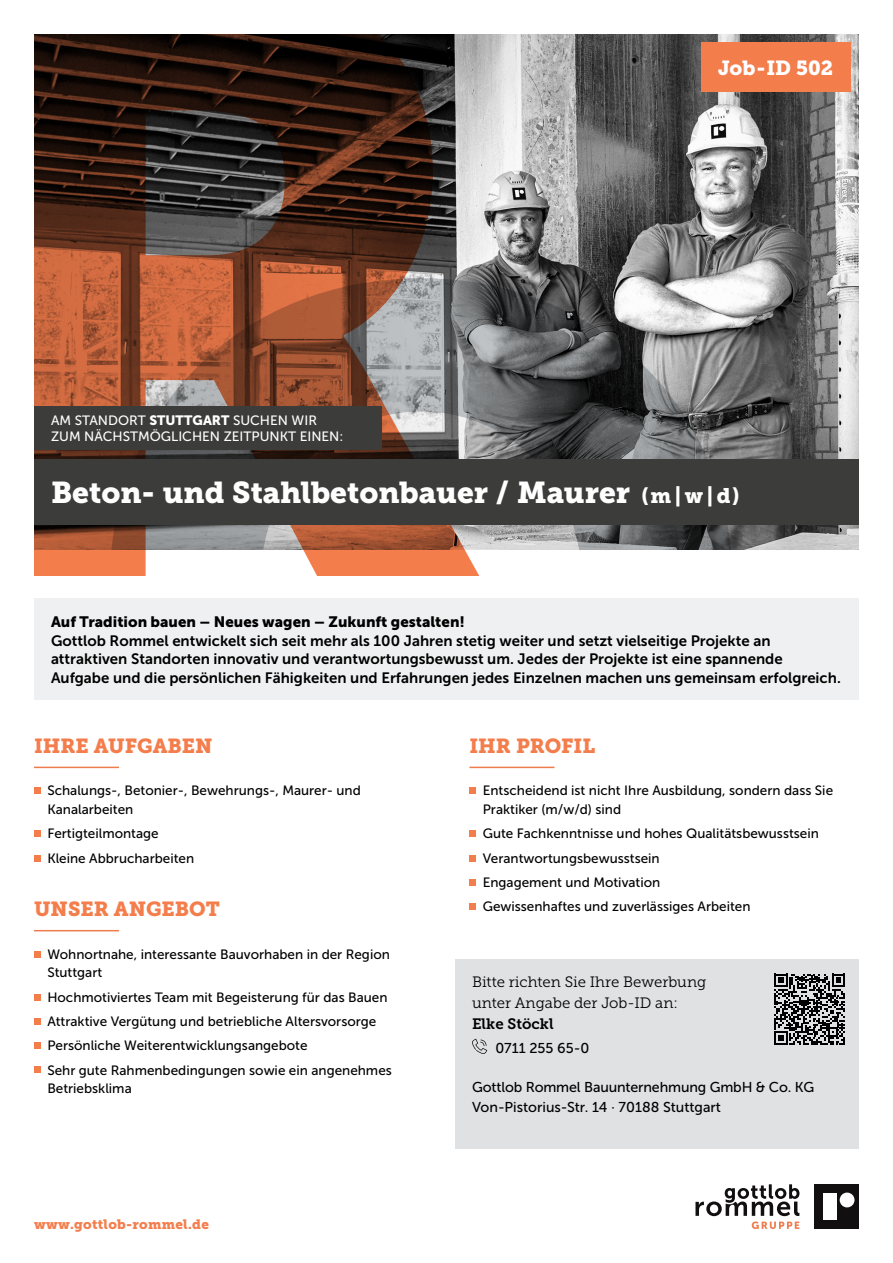
<style>
.page{position:relative;width:893px;height:1263px;background:#fff}
.page>*{position:absolute;margin:0;border:0;box-sizing:border-box;transform-origin:0 0}
.Job-Beschreibung_fett{font:30px "Museo Slab 900";color:#fff}
.Subheadlines{font:20.25px "Museo Slab 900";color:#f47d4c}
.JOB-ID{font:20.25px "Museo Slab 900";color:#fff}
.EInleitungskasten_Rommel{font:15px/18.8px "Museo Sans 700";color:#000}
.Headline_Kasten_Kontakt_Museo_slab_10Pt{font:15px/21px "Museo Slab 300";color:#000}
.Kontaktdaten_Kasten{font:14.25px/19.5px "Museo Sans 500";letter-spacing:-.01em;color:#000}
.Auflistungen__Bulletpoints{font:13.5px/18.8px "Museo Sans 500";color:#000}
.Standortbeschreibung{font:13.5px/16.5px "Museo Sans 500";color:#fff}
.t1{font:13.5px "Museo Slab 900";letter-spacing:.02em;color:#f47d4c}
.s1{font-family:"Museo Sans 900"}
.s2{font-size:21px}
.s3{font-family:"Museo Slab 700"}
</style>
<div class="page">
<svg style="left:695px;top:1184px;width:104px;height:45px"></svg>
<div style="left:814px;top:1184px;width:45px;height:45px;background:#110f0f"></div>
<div style="left:840px;top:1192px;width:14px;height:15px;background:#fff;border-radius:50%"></div>
<div style="left:823px;top:1193px;width:14px;height:27px;background:#fff"></div>
<img style="left:482px;top:34px;width:377px;height:516px">
<hr style="left:469px;top:767px;width:85px;height:1px;background:#ef7c4d">
<div style="left:469px;top:787px;width:7px;height:7px;background:#f47d4c"></div>
<div style="left:469px;top:830px;width:7px;height:7px;background:#f47d4c"></div>
<div style="left:469px;top:855px;width:7px;height:6px;background:#f47d4c"></div>
<div style="left:469px;top:879px;width:7px;height:6px;background:#f47d4c"></div>
<div style="left:469px;top:903px;width:7px;height:7px;background:#f47d4c"></div>
<hr style="left:34px;top:767px;width:85px;height:1px;background:#ef7c4d">
<div style="left:34px;top:787px;width:6px;height:7px;background:#f47d4c"></div>
<div style="left:34px;top:830px;width:6px;height:7px;background:#f47d4c"></div>
<svg style="left:34px;top:855px;width:6px;height:6px"></svg>
<hr style="left:34px;top:930px;width:85px;height:1px;background:#ef7c4d">
<svg style="left:34px;top:951px;width:6px;height:6px"></svg>
<svg style="left:34px;top:994px;width:6px;height:6px"></svg>
<svg style="left:34px;top:1018px;width:6px;height:6px"></svg>
<div style="left:34px;top:1042px;width:6px;height:7px;background:#f47d4c"></div>
<svg style="left:34px;top:1067px;width:6px;height:6px"></svg>
<div style="left:34px;top:598px;width:825px;height:102px;background:#eff0f1"></div>
<div style="left:455px;top:959px;width:404px;height:189px;background:#dfe1e3"></div>
<svg style="left:472px;top:1039px;width:15px;height:15px"></svg>
<svg style="left:774px;top:974px;width:71px;height:71px"></svg>
<svg style="left:34px;top:34px;width:448px;height:541px;background:#5e3f32"></svg>
<svg style="left:110px;top:278px;width:623px;height:272px;background:#866e64"></svg>
<div style="left:34px;top:459px;width:825px;height:66px;background:#3c3c3b"></div>
<div style="left:34px;top:406px;width:348px;height:44px;background:#3c3c3b"></div>
<div style="left:701px;top:43px;width:149px;height:49px;background:#f47d4c"></div>
<p class="Standortbeschreibung" style="left:51px;top:412px;width:294px">AM STANDORT <span class="s1">STUTTGART</span> SUCHEN WIR<br>ZUM NÄCHSTMÖGLICHEN ZEITPUNKT EINEN:</p>
<p class="JOB-ID" style="left:718px;top:56px;width:117px">Job-ID 502</p>
<p class="Job-Beschreibung_fett" style="left:51px;top:475px;width:690px">Beton- und Stahlbetonbauer / Maurer <span class="s2">(m | w | d)</span></p>
<p class="EInleitungskasten_Rommel" style="left:51px;top:612px;width:791px"><span class="s1">Auf Tradition bauen – Neues wagen – Zukunft gestalten!<br></span>Gottlob Rommel entwickelt sich seit mehr als 100 Jahren stetig weiter und setzt vielseitige Projekte an attraktiven Standorten innovativ und verantwortungsbewusst um. Jedes der Projekte ist eine spannende Aufgabe und die persönlichen Fähigkeiten und Erfahrungen jedes Einzelnen machen uns gemeinsam erfolgreich.</p>
<p class="Subheadlines" style="left:34px;top:734px;width:180px">IHRE AUFGABEN</p>
<p class="Auflistungen__Bulletpoints" style="left:47px;top:781px;width:315px">Schalungs-, Betonier-, Bewehrungs-, Maurer- und<br>Kanalarbeiten</p>
<p class="Auflistungen__Bulletpoints" style="left:47px;top:824px;width:113px">Fertigteilmontage</p>
<p class="Auflistungen__Bulletpoints" style="left:47px;top:849px;width:148px">Kleine Abbrucharbeiten</p>
<p class="Subheadlines" style="left:34px;top:897px;width:187px">UNSER ANGEBOT</p>
<p class="Auflistungen__Bulletpoints" style="left:47px;top:945px;width:344px">Wohnortnahe, interessante Bauvorhaben in der Region<br>Stuttgart</p>
<p class="Auflistungen__Bulletpoints" style="left:47px;top:988px;width:342px">Hochmotiviertes Team mit Begeisterung für das Bauen</p>
<p class="Auflistungen__Bulletpoints" style="left:47px;top:1012px;width:331px">Attraktive Vergütung und betriebliche Altersvorsorge</p>
<p class="Auflistungen__Bulletpoints" style="left:47px;top:1036px;width:262px">Persönliche Weiterentwicklungsangebote</p>
<p class="Auflistungen__Bulletpoints" style="left:47px;top:1060px;width:346px">Sehr gute Rahmenbedingungen sowie ein angenehmes<br>Betriebsklima</p>
<p class="t1" style="left:34px;top:1216px;width:176px">www.gottlob-rommel.de</p>
<p class="Subheadlines" style="left:469px;top:734px;width:127px">IHR PROFIL</p>
<p class="Auflistungen__Bulletpoints" style="left:483px;top:781px;width:352px">Entscheidend ist nicht Ihre Ausbildung, sondern dass Sie<br>Praktiker (m/w/d) sind</p>
<p class="Auflistungen__Bulletpoints" style="left:483px;top:824px;width:338px">Gute Fachkenntnisse und hohes Qualitätsbewusstsein</p>
<p class="Auflistungen__Bulletpoints" style="left:483px;top:849px;width:178px">Verantwortungsbewusstsein</p>
<p class="Auflistungen__Bulletpoints" style="left:483px;top:873px;width:179px">Engagement und Motivation</p>
<p class="Auflistungen__Bulletpoints" style="left:483px;top:897px;width:269px">Gewissenhaftes und zuverlässiges Arbeiten</p>
<p class="Headline_Kasten_Kontakt_Museo_slab_10Pt" style="left:472px;top:972px;width:236px">Bitte richten Sie Ihre Bewerbung unter Angabe der Job-ID an:<br><span class="s3">Elke Stöckl</span></p>
<p class="Kontaktdaten_Kasten" style="left:495px;top:1038px;width:96px">0711 255 65-0</p>
<p class="Kontaktdaten_Kasten" style="left:472px;top:1077px;width:344px">Gottlob Rommel Bauunternehmung GmbH &amp; Co. KG<br>Von-Pistorius-Str. 14 · 70188 Stuttgart</p>
</div>
